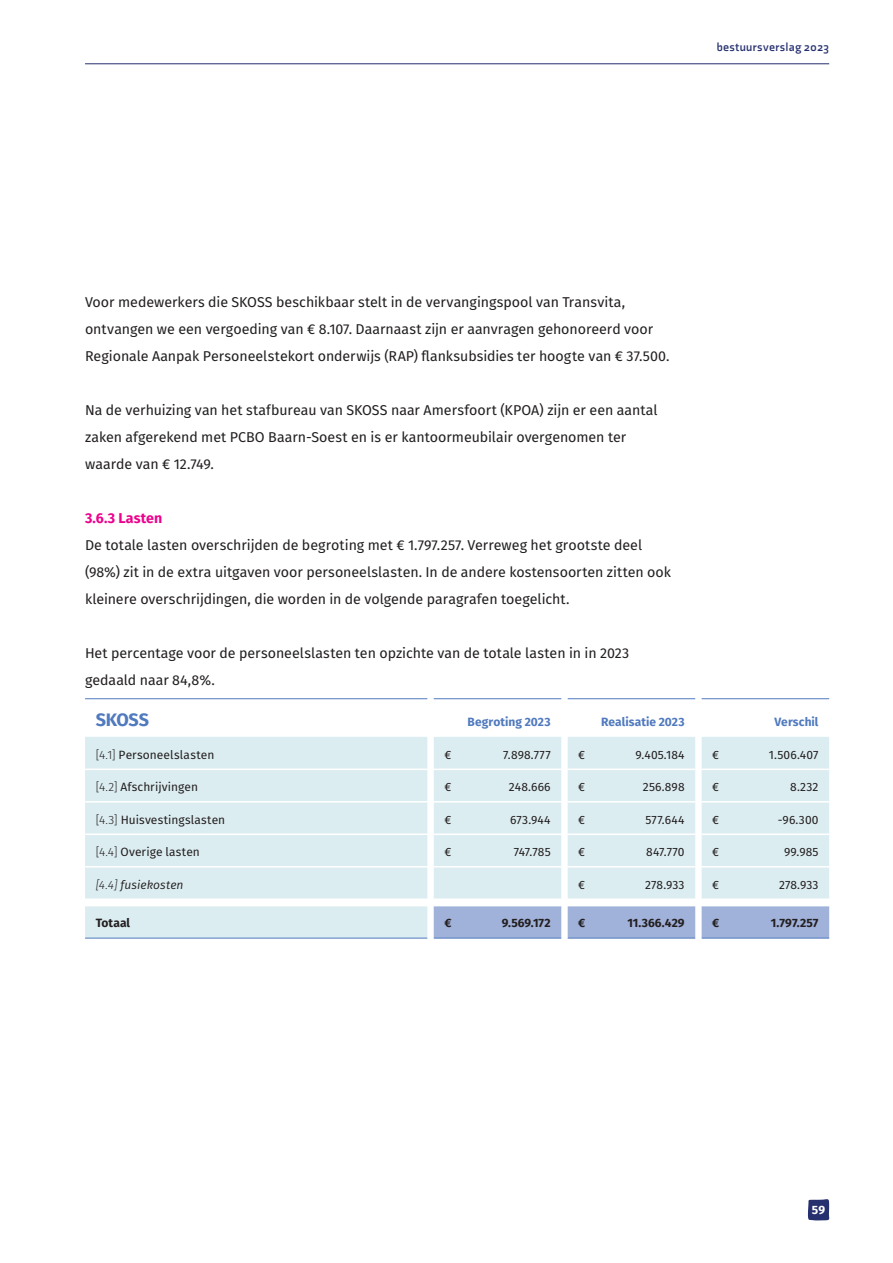
<style>
.page{position:relative;width:893px;height:1263px;background:#fff}
.page>*{position:absolute;margin:0;border:0;box-sizing:border-box;transform-origin:0 0}
.Tabeltekst{font:700 18px "Fira Sans";letter-spacing:-.015em;color:#507abe}
.Broodtekst{font:14.25px/27px "Fira Sans";letter-spacing:-.005em;color:#231f20}
.Paragraafkop{font:700 14.25px "Fira Sans";letter-spacing:.01em;color:#ed028c}
.Tabeltekst-2{font:12px "Fira Sans";letter-spacing:.01em;color:#231f20}
.Tabeltekst-3{font:700 12px "Fira Sans";letter-spacing:.005em;color:#231f20}
.Tabeltekst-4{font:700 12px "Fira Sans";letter-spacing:.005em;color:#507abe}
.t1{font:700 12px "Axia";letter-spacing:.03em;color:#26306f}
.Tabeltekst-5{font:italic 12px "Fira Sans";letter-spacing:.005em;color:#231f20}
.t2{font:700 12px "Fira Sans";color:#fff}
.s1{font-weight:300}
</style>
<div class="page">
<div style="left:85px;top:737px;width:342px;height:201px;background:#dcedf1"></div>
<div style="left:434px;top:737px;width:395px;height:161px;background:#dcedf1"></div>
<hr style="left:85px;top:698px;width:342px;height:1px;background:#507abe">
<hr style="left:568px;top:698px;width:127px;height:1px;background:#507abe">
<hr style="left:434px;top:698px;width:127px;height:1px;background:#507abe">
<hr style="left:85px;top:768px;width:342px;height:2px;background:#fff">
<hr style="left:434px;top:768px;width:127px;height:2px;background:#fff">
<svg style="left:561px;top:768px;width:7px;height:2px"></svg>
<hr style="left:568px;top:768px;width:127px;height:2px;background:#fff">
<svg style="left:695px;top:768px;width:7px;height:2px"></svg>
<hr style="left:702px;top:768px;width:127px;height:2px;background:#fff">
<hr style="left:85px;top:801px;width:342px;height:1px;background:#fff">
<hr style="left:434px;top:801px;width:127px;height:1px;background:#fff">
<hr style="left:568px;top:801px;width:127px;height:1px;background:#fff">
<hr style="left:702px;top:801px;width:127px;height:1px;background:#fff">
<hr style="left:85px;top:833px;width:342px;height:2px;background:#fff">
<hr style="left:434px;top:833px;width:127px;height:2px;background:#fff">
<svg style="left:561px;top:833px;width:7px;height:2px"></svg>
<hr style="left:568px;top:833px;width:127px;height:2px;background:#fff">
<svg style="left:695px;top:833px;width:7px;height:2px"></svg>
<hr style="left:702px;top:833px;width:127px;height:2px;background:#fff">
<hr style="left:85px;top:866px;width:342px;height:1px;background:#fff">
<hr style="left:434px;top:866px;width:127px;height:1px;background:#fff">
<hr style="left:568px;top:866px;width:127px;height:1px;background:#fff">
<hr style="left:702px;top:866px;width:127px;height:1px;background:#fff">
<hr style="left:85px;top:898px;width:342px;height:2px;background:#fff">
<hr style="left:85px;top:905px;width:342px;height:1px;background:#fff">
<svg style="left:427px;top:898px;width:402px;height:41px"></svg>
<hr style="left:702px;top:698px;width:127px;height:1px;background:#507abe">
<hr style="left:85px;top:938px;width:342px;height:1px;background:#507abe">
<hr style="left:568px;top:938px;width:127px;height:1px;background:#507abe">
<hr style="left:434px;top:938px;width:127px;height:1px;background:#507abe">
<hr style="left:702px;top:938px;width:127px;height:1px;background:#507abe">
<hr style="left:85px;top:63px;width:744px;height:1px;background:#26306f">
<svg style="left:808px;top:1199px;width:21px;height:21px"></svg>
<p class="t1" style="left:717px;top:40px;width:114px">bestuursverslag 2023</p>
<p class="Broodtekst" style="left:85px;top:288px;width:586px">Voor medewerkers die SKOSS beschikbaar stelt in de vervangingspool van Transvita, ontvangen we een vergoeding van € 8.107. Daarnaast zijn er aanvragen gehonoreerd voor<br>Regionale Aanpak Personeelstekort onderwijs (RAP) flanksubsidies ter hoogte van € 37.500.</p>
<p class="Broodtekst" style="left:85px;top:396px;width:574px">Na de verhuizing van het stafbureau van SKOSS naar Amersfoort (KPOA) zijn er een aantal zaken afgerekend met PCBO Baarn-Soest en is er kantoormeubilair overgenomen ter waarde van € 12.749.</p>
<p class="Paragraafkop" style="left:85px;top:506px;width:79px">3.6.3 Lasten</p>
<p class="Broodtekst" style="left:85px;top:531px;width:588px">De totale lasten overschrijden de begroting met € 1.797.257. Verreweg het grootste deel (98%) zit in de extra uitgaven voor personeelslasten. In de andere kostensoorten zitten ook kleinere overschrijdingen, die worden in de volgende paragrafen toegelicht.</p>
<p class="Broodtekst" style="left:85px;top:639px;width:546px">Het percentage voor de personeelslasten ten opzichte van de totale lasten in in 2023 gedaald naar 84,8%.</p>
<p class="Tabeltekst" style="left:96px;top:705px;width:55px">SKOSS</p>
<p class="Tabeltekst-4" style="left:468px;top:712px;width:85px">Begroting 2023</p>
<p class="Tabeltekst-4" style="left:601px;top:712px;width:85px">Realisatie 2023</p>
<p class="Tabeltekst-4" style="left:775px;top:712px;width:45px">Verschil</p>
<p class="Tabeltekst-2" style="left:96px;top:745px;width:120px"><span class="s1">[4.1]</span> Personeelslasten</p>
<p class="Tabeltekst-2" style="left:444px;top:745px;width:8px">€</p>
<p class="Tabeltekst-2" style="left:503px;top:745px;width:49px">7.898.777</p>
<p class="Tabeltekst-2" style="left:578px;top:745px;width:8px">€</p>
<p class="Tabeltekst-2" style="left:635px;top:745px;width:51px">9.405.184</p>
<p class="Tabeltekst-2" style="left:712px;top:745px;width:8px">€</p>
<p class="Tabeltekst-2" style="left:769px;top:745px;width:51px">1.506.407</p>
<p class="Tabeltekst-2" style="left:96px;top:778px;width:104px"><span class="s1">[4.2]</span> Afschrijvingen</p>
<p class="Tabeltekst-2" style="left:444px;top:778px;width:8px">€</p>
<p class="Tabeltekst-2" style="left:509px;top:778px;width:43px">248.666</p>
<p class="Tabeltekst-2" style="left:578px;top:778px;width:8px">€</p>
<p class="Tabeltekst-2" style="left:643px;top:778px;width:43px">256.898</p>
<p class="Tabeltekst-2" style="left:712px;top:778px;width:8px">€</p>
<p class="Tabeltekst-2" style="left:790px;top:778px;width:30px">8.232</p>
<p class="Tabeltekst-2" style="left:96px;top:810px;width:131px"><span class="s1">[4.3]</span> Huisvestingslasten</p>
<p class="Tabeltekst-2" style="left:444px;top:810px;width:8px">€</p>
<p class="Tabeltekst-2" style="left:510px;top:810px;width:42px">673.944</p>
<p class="Tabeltekst-2" style="left:578px;top:810px;width:8px">€</p>
<p class="Tabeltekst-2" style="left:645px;top:810px;width:41px">577.644</p>
<p class="Tabeltekst-2" style="left:712px;top:810px;width:8px">€</p>
<p class="Tabeltekst-2" style="left:778px;top:810px;width:42px">-96.300</p>
<p class="Tabeltekst-2" style="left:96px;top:843px;width:106px"><span class="s1">[4.4]</span> Overige lasten</p>
<p class="Tabeltekst-2" style="left:444px;top:843px;width:8px">€</p>
<p class="Tabeltekst-2" style="left:514px;top:843px;width:38px">747.785</p>
<p class="Tabeltekst-2" style="left:578px;top:843px;width:8px">€</p>
<p class="Tabeltekst-2" style="left:646px;top:843px;width:40px">847.770</p>
<p class="Tabeltekst-2" style="left:712px;top:843px;width:8px">€</p>
<p class="Tabeltekst-2" style="left:784px;top:843px;width:36px">99.985</p>
<p class="Tabeltekst-5" style="left:96px;top:875px;width:89px"><span class="s1">[4.4]</span> fusiekosten</p>
<p class="Tabeltekst-2" style="left:578px;top:875px;width:8px">€</p>
<p class="Tabeltekst-2" style="left:645px;top:875px;width:41px">278.933</p>
<p class="Tabeltekst-2" style="left:712px;top:875px;width:8px">€</p>
<p class="Tabeltekst-2" style="left:779px;top:875px;width:41px">278.933</p>
<p class="Tabeltekst-3" style="left:96px;top:913px;width:36px">Totaal</p>
<p class="Tabeltekst-3" style="left:444px;top:913px;width:9px">€</p>
<p class="Tabeltekst-3" style="left:502px;top:913px;width:50px">9.569.172</p>
<p class="Tabeltekst-3" style="left:578px;top:913px;width:9px">€</p>
<p class="Tabeltekst-3" style="left:627px;top:913px;width:59px">11.366.429</p>
<p class="Tabeltekst-3" style="left:712px;top:913px;width:9px">€</p>
<p class="Tabeltekst-3" style="left:771px;top:913px;width:49px">1.797.257</p>
<p class="t2" style="left:812px;top:1200px;width:15px">59</p>
</div>
